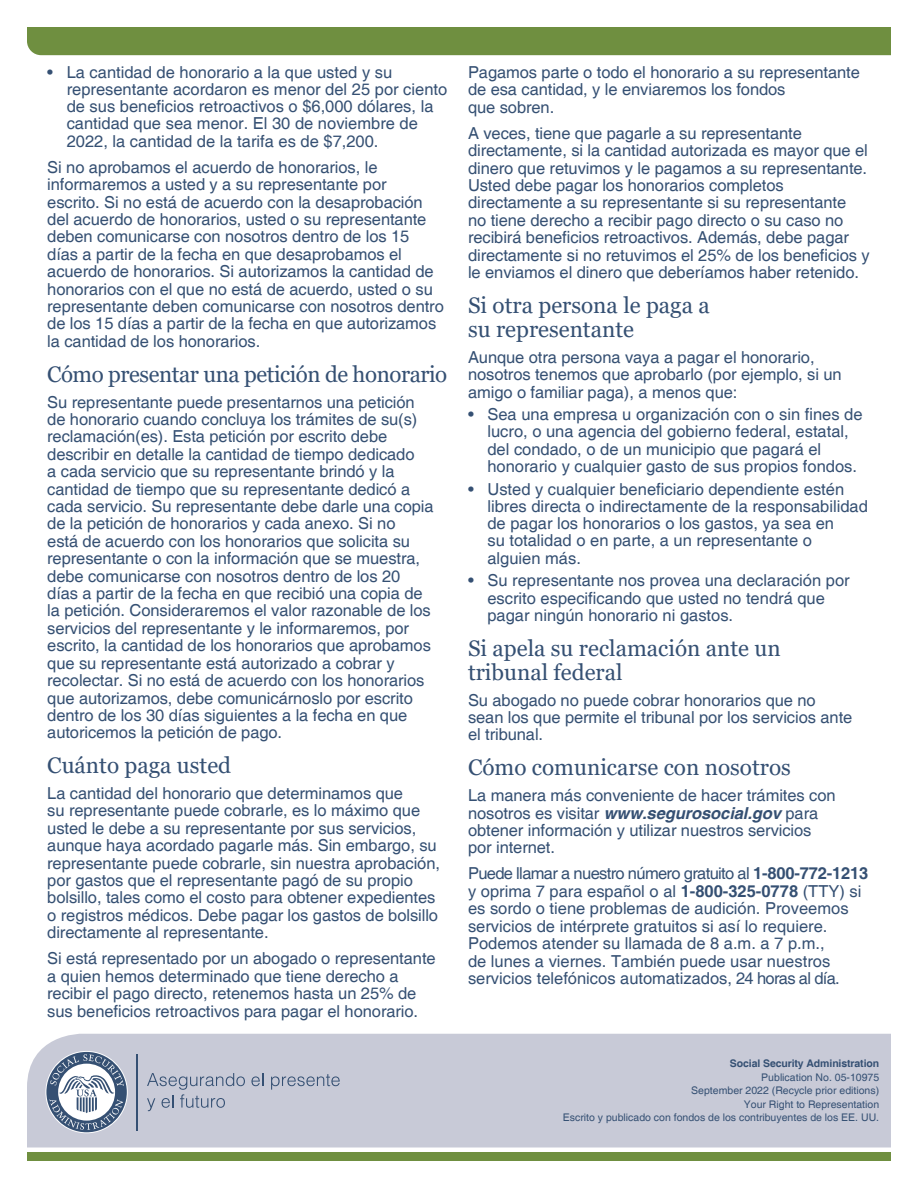
<style>
.page{position:relative;width:918px;height:1188px;background:#fff}
.page>*{position:absolute;margin:0;border:0;box-sizing:border-box;transform-origin:0 0}
.t1{font:22.5px/24px "Georgia";color:#355073}
.t2{font:22.5px "Georgia";letter-spacing:-.02em;color:#355073}
.t3{font:16.5px/17.4px "Helvetica";letter-spacing:-.005em;color:#355073}
.t4{font:10.5px "Helvetica";color:#355073}
.t5{font:700 10.5px "Helvetica";letter-spacing:-.01em;color:#355073}
.s1{font-weight:700;font-style:italic}
.s2{font-weight:700}
</style>
<div class="page">
<div style="left:27px;top:1153px;width:864px;height:8px;background:#6f8f40"></div>
<div style="left:27px;top:1034px;width:864px;height:113px;background:#c8cad7"></div>
<div style="left:27px;top:27px;width:864px;height:28px;background:#6f8f40"></div>
<svg style="left:251px;top:1073px;width:12px;height:13px"></svg>
<svg style="left:271px;top:1074px;width:69px;height:16px"></svg>
<svg style="left:147px;top:1073px;width:98px;height:38px;background:#b3b9c9"></svg>
<hr style="left:137px;top:1054px;width:1px;height:77px;background:#355073">
<svg style="left:46px;top:1052px;width:81px;height:80px"></svg>
<svg style="left:49px;top:1054px;width:75px;height:76px"></svg>
<p class="t3" style="left:67px;top:64px;width:382px;text-indent:-19px">• La cantidad de honorario a la que usted y su representante acordaron es menor del 25 por ciento de sus beneficios retroactivos o $6,000 dólares, la cantidad que sea menor. El 30 de noviembre de 2022, la cantidad de la tarifa es de $7,200.</p>
<p class="t3" style="left:47px;top:159px;width:398px">Si no aprobamos el acuerdo de honorarios, le informaremos a usted y a su representante por<br>escrito. Si no está de acuerdo con la desaprobación del acuerdo de honorarios, usted o su representante deben comunicarse con nosotros dentro de los 15 días a partir de la fecha en que desaprobamos el acuerdo de honorarios. Si autorizamos la cantidad de honorarios con el que no está de acuerdo, usted o su representante deben comunicarse con nosotros dentro de los 15 días a partir de la fecha en que autorizamos la cantidad de los honorarios.</p>
<h1 class="t2" style="left:47px;top:360px;width:402px">Cómo presentar una petición de honorario</h1>
<p class="t3" style="left:47px;top:394px;width:388px">Su representante puede presentarnos una petición de honorario cuando concluya los trámites de su(s) reclamación(es). Esta petición por escrito debe describir en detalle la cantidad de tiempo dedicado<br>a cada servicio que su representante brindó y la cantidad de tiempo que su representante dedicó a cada servicio. Su representante debe darle una copia de la petición de honorarios y cada anexo. Si no<br>está de acuerdo con los honorarios que solicita su representante o con la información que se muestra, debe comunicarse con nosotros dentro de los 20 días a partir de la fecha en que recibió una copia de la petición. Consideraremos el valor razonable de los servicios del representante y le informaremos, por escrito, la cantidad de los honorarios que aprobamos que su representante está autorizado a cobrar y recolectar. Si no está de acuerdo con los honorarios que autorizamos, debe comunicárnoslo por escrito dentro de los 30 días siguientes a la fecha en que autoricemos la petición de pago.</p>
<h1 class="t1" style="left:47px;top:754px;width:185px">Cuánto paga usted</h1>
<p class="t3" style="left:47px;top:785px;width:394px">La cantidad del honorario que determinamos que<br>su representante puede cobrarle, es lo máximo que usted le debe a su representante por sus servicios, aunque haya acordado pagarle más. Sin embargo, su representante puede cobrarle, sin nuestra aprobación, por gastos que el representante pagó de su propio bolsillo, tales como el costo para obtener expedientes o registros médicos. Debe pagar los gastos de bolsillo directamente al representante.</p>
<p class="t3" style="left:47px;top:950px;width:390px">Si está representado por un abogado o representante a quien hemos determinado que tiene derecho a recibir el pago directo, retenemos hasta un 25% de sus beneficios retroactivos para pagar el honorario.</p>
<p class="t3" style="left:468px;top:64px;width:394px">Pagamos parte o todo el honorario a su representante de esa cantidad, y le enviaremos los fondos<br>que sobren.</p>
<p class="t3" style="left:468px;top:125px;width:403px">A veces, tiene que pagarle a su representante directamente, si la cantidad autorizada es mayor que el dinero que retuvimos y le pagamos a su representante.<br>Usted debe pagar los honorarios completos directamente a su representante si su representante<br>no tiene derecho a recibir pago directo o su caso no recibirá beneficios retroactivos. Además, debe pagar directamente si no retuvimos el 25% de los beneficios y le enviamos el dinero que deberíamos haber retenido.</p>
<h1 class="t1" style="left:468px;top:293px;width:243px">Si otra persona le paga a su representante</h1>
<p class="t3" style="left:468px;top:349px;width:375px">Aunque otra persona vaya a pagar el honorario, nosotros tenemos que aprobarlo (por ejemplo, si un amigo o familiar paga), a menos que:</p>
<p class="t3" style="left:487px;top:406px;width:377px;text-indent:-19px">• Sea una empresa u organización con o sin fines de lucro, o una agencia del gobierno federal, estatal, del condado, o de un municipio que pagará el honorario y cualquier gasto de sus propios fondos.</p>
<p class="t3" style="left:487px;top:481px;width:382px;text-indent:-19px">• Usted y cualquier beneficiario dependiente estén libres directa o indirectamente de la responsabilidad de pagar los honorarios o los gastos, ya sea en<br>su totalidad o en parte, a un representante o alguien más.</p>
<p class="t3" style="left:487px;top:572px;width:364px;text-indent:-19px">• Su representante nos provea una declaración por escrito especificando que usted no tendrá que pagar ningún honorario ni gastos.</p>
<h1 class="t1" style="left:468px;top:636px;width:314px">Si apela su reclamación ante un tribunal federal</h1>
<p class="t3" style="left:468px;top:692px;width:386px">Su abogado no puede cobrar honorarios que no sean los que permite el tribunal por los servicios ante el tribunal.</p>
<h1 class="t1" style="left:468px;top:756px;width:324px">Cómo comunicarse con nosotros</h1>
<p class="t3" style="left:468px;top:787px;width:369px">La manera más conveniente de hacer trámites con nosotros es visitar <span class="s1">www.segurosocial.gov</span> para obtener información y utilizar nuestros servicios por internet.</p>
<p class="t3" style="left:468px;top:866px;width:402px">Puede llamar a nuestro número gratuito al <span class="s2">1-800-772-1213 </span>y oprima 7 para español o al <span class="s2">1-800-325-0778</span> (TTY) si es sordo o tiene problemas de audición. Proveemos servicios de intérprete gratuitos si así lo requiere.<br>Podemos atender su llamada de 8 a.m. a 7 p.m.,<br>de lunes a viernes. También puede usar nuestros servicios telefónicos automatizados, 24 horas al día.</p>
<p class="t5" style="left:730px;top:1057px;width:151px">Social Security Administration</p>
<p class="t4" style="left:761px;top:1071px;width:119px">Publication No. 05-10975</p>
<p class="t4" style="left:691px;top:1085px;width:189px">September 2022 (Recycle prior editions)</p>
<p class="t4" style="left:744px;top:1098px;width:137px">Your Right to Representation</p>
<p class="t4" style="left:563px;top:1112px;width:318px">Escrito y publicado con fondos de los contribuyentes de los EE. UU.</p>
</div>
